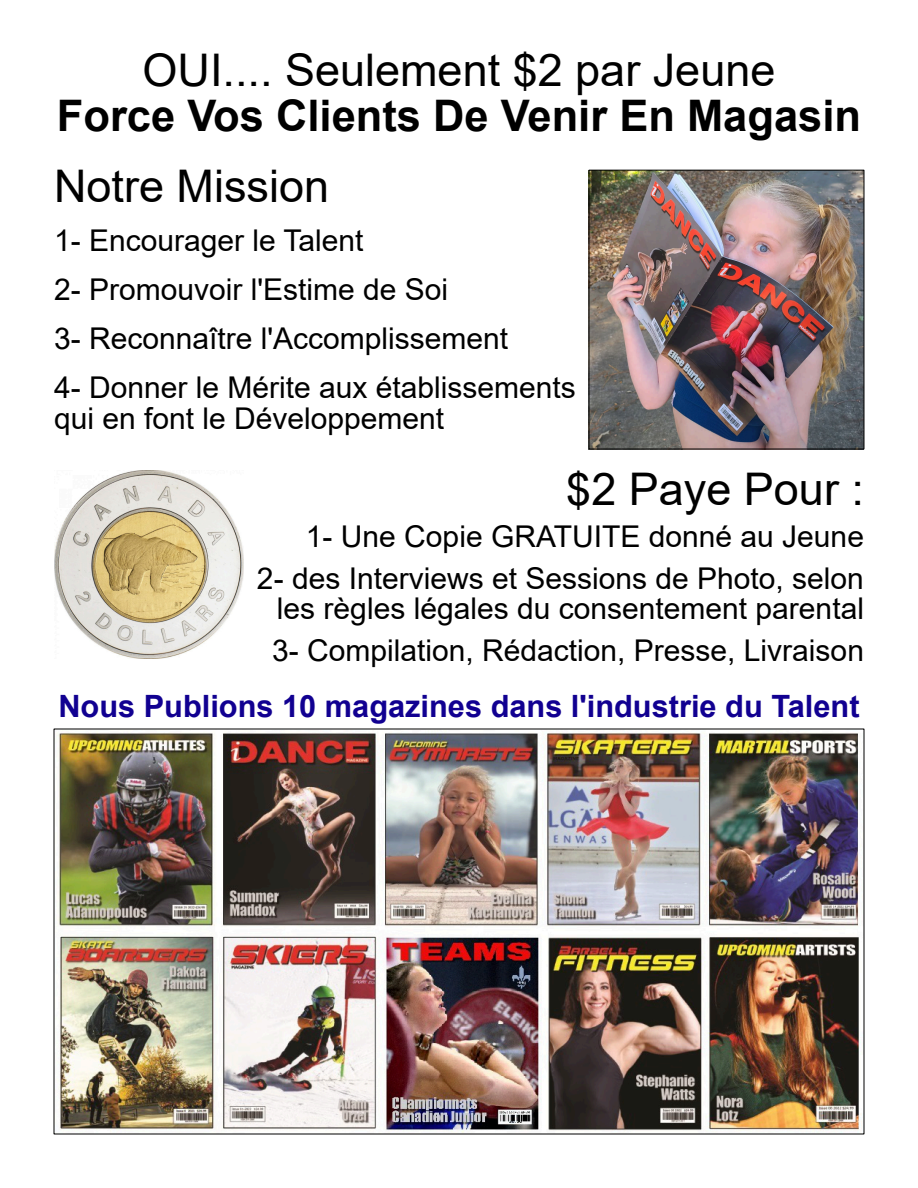
<style>
.page{position:relative;width:918px;height:1188px;background:#fff}
.page>*{position:absolute;margin:0;border:0;box-sizing:border-box;transform-origin:0 0}
.t1{font:45px "Arial";color:#000}
.t2{font:700 43.5px "Arial";color:#000}
.t3{font:700 30.75px "Arial";color:#110091}
.t4{font:30px/49.1px "Arial";color:#000}
</style>
<div class="page">
<img style="left:591px;top:172px;width:271px;height:275px">
<div style="left:589px;top:170px;width:275px;height:279px;border:1px solid #000"></div>
<img style="left:54px;top:470px;width:190px;height:189px">
<img style="left:57px;top:732px;width:805px;height:400px">
<h1 class="t1" style="left:143px;top:53px;width:634px">OUI.... Seulement $2 par Jeune</h1>
<h2 class="t2" style="left:57px;top:99px;width:806px">Force Vos Clients De Venir En Magasin</h2>
<h1 class="t1" style="left:54px;top:170px;width:277px">Notre Mission</h1>
<p class="t4" style="left:54px;top:219px;width:523px">1- Encourager le Talent<br>2- Promouvoir l'Estime de Soi<br>3- Reconnaître l'Accomplissement<br>4- Donner le Mérite aux établissements</p>
<p class="t4" style="left:54px;top:397px;width:392px">qui en font le Développement</p>
<h1 class="t1" style="left:566px;top:472px;width:299px">$2 Paye Pour :</h1>
<p class="t4" style="left:257px;top:518px;width:609px;line-height:42px;text-align:right">1- Une Copie GRATUITE donné au Jeune<br>2- des Interviews et Sessions de Photo, selon</p>
<p class="t4" style="left:272px;top:590px;width:593px;line-height:42px">les règles légales du consentement parental<br>3- Compilation, Rédaction, Presse, Livraison</p>
<p class="t3" style="left:58px;top:695px;width:803px">Nous Publions 10 magazines dans l'industrie du Talent</p>
</div>
